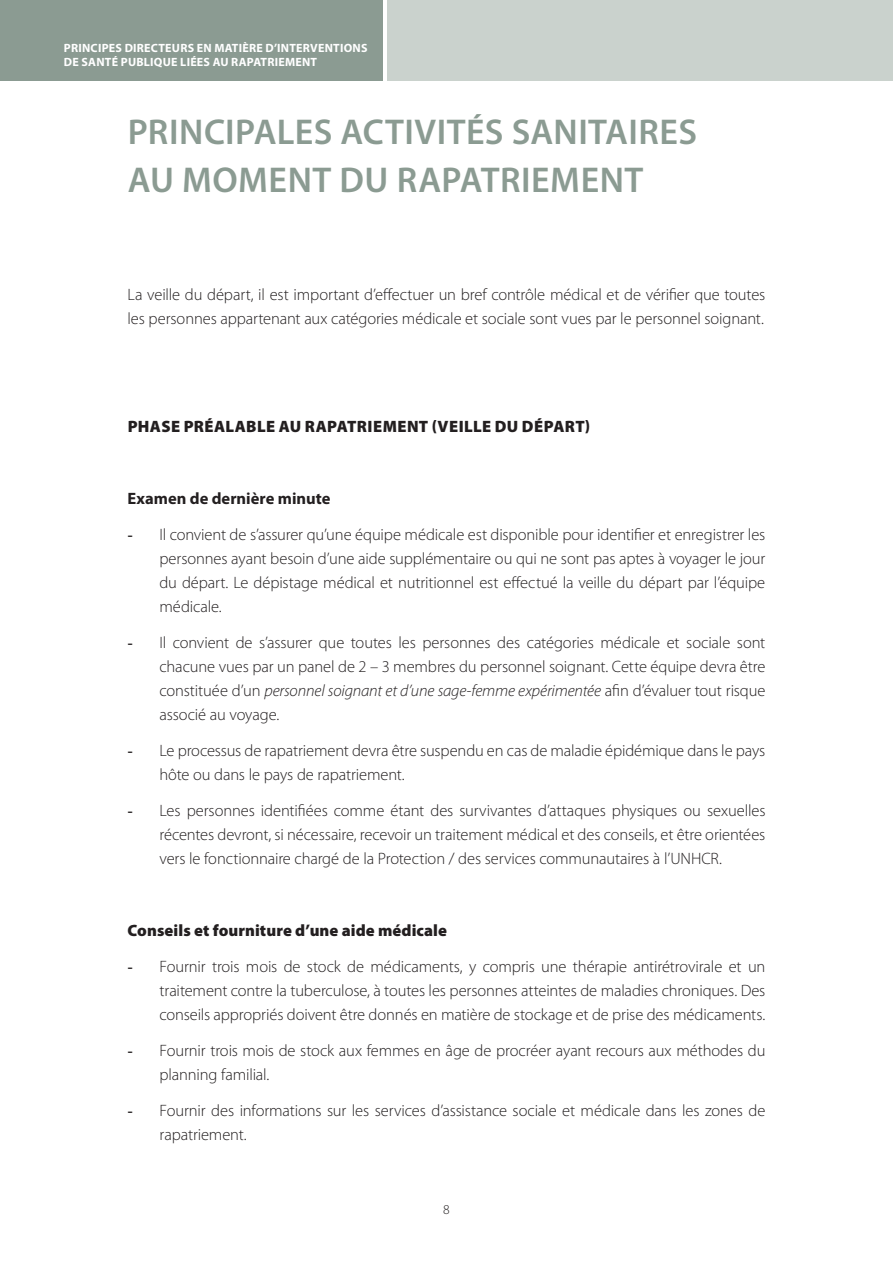
<style>
.page{position:relative;width:893px;height:1263px;background:#fff}
.page>*{position:absolute;margin:0;border:0;box-sizing:border-box;transform-origin:0 0}
.t1{font:600 36px/48px "Myriad Pro";letter-spacing:.015em;color:#8b9b92}
.t2{font:300 16.5px/24px "Myriad Pro";letter-spacing:-.005em;color:#231f20}
.t3{font:900 16.5px "Myriad Pro";letter-spacing:.015em;color:#231f20}
.t4{font:700 16.5px "Myriad Pro";color:#231f20}
.t5{font:300 13.5px "Myriad Pro";color:#231f20}
.t6{font:700 12px/14.4px "Myriad Pro";letter-spacing:.02em;color:#fff}
.s1{font-family:"Times New Roman";font-weight:400}
.s2{font-style:italic}
</style>
<div class="page">
<div style="left:0;top:0;width:383px;height:81px;background:#8b9b92"></div>
<div style="left:387px;top:0;width:506px;height:81px;background:#cad2cd"></div>
<p class="t6" style="left:64px;top:40px;width:305px">PRINCIPES DIRECTEURS EN MATIÈRE D’INTERVENTIONS<br>DE SANTÉ PUBLIQUE LIÉES AU RAPATRIEMENT</p>
<h1 class="t1" style="left:128px;top:107px;width:571px">PRINCIPALES ACTIVITÉS SANITAIRES<br>AU MOMENT DU RAPAT</h1>
<h1 class="t1" style="left:500px;top:155px;width:139px">RIEMENT</h1>
<p class="t2" style="left:128px;top:282px;width:639px">La veille du départ, il est important d’effectuer un bref contrôle médical et de vérifier que toutes les personnes appartenant aux catégories médicale et sociale sont vues par le personnel soignant.</p>
<p class="t3" style="left:128px;top:417px;width:464px">PHASE PRÉALABLE AU RAPATRIEMENT (VEILLE DU DÉPART)</p>
<p class="t4" style="left:128px;top:488px;width:205px">EXAMEN DE DERNIÈRE MINUTE</p>
<p class="t2" style="left:159px;top:522px;width:607px;text-align:justify;text-indent:-32px"><span class="s1">-</span> Il convient de s’assurer qu’une équipe médicale est disponible pour identifier et enregistrer les personnes ayant besoin d’une aide supplémentaire ou qui ne sont pas aptes à voyager le jour du départ. Le dépistage médical et nutritionnel est effectué la veille du départ par l’équipe médicale.</p>
<p class="t2" style="left:159px;top:630px;width:607px;text-align:justify;text-indent:-32px"><span class="s1">-</span> Il convient de s’assurer que toutes les personnes des catégories médicale et sociale sont chacune vues par un panel de 2 – 3 membres du personnel soignant. Cette équipe devra être constituée d’un <span class="s2">personnel soignant et d’une sage-femme expérimentée</span> afin d’évaluer tout risque associé au voyage.</p>
<p class="t2" style="left:159px;top:738px;width:607px;text-indent:-32px"><span class="s1">-</span> Le processus de rapatriement devra être suspendu en cas de maladie épidémique dans le pays hôte ou dans le pays de rapatriement.</p>
<p class="t2" style="left:159px;top:798px;width:608px;text-align:justify;text-indent:-32px"><span class="s1">-</span> Les personnes identifiées comme étant des survivantes d’attaques physiques ou sexuelles récentes devront, si nécessaire, recevoir un traitement médical et des conseils, et être orientées vers le fonctionnaire chargé de la Protection / des services communautaires à l’UNHCR.</p>
<p class="t3" style="left:128px;top:921px;width:321px">CONSEILS ET FOURNITURE D’UNE AIDE MÉDICALE</p>
<p class="t2" style="left:159px;top:954px;width:607px;text-align:justify;text-indent:-32px"><span class="s1">-</span> Fournir trois mois de stock de médicaments, y compris une thérapie antirétrovirale et un traitement contre la tuberculose, à toutes les personnes atteintes de maladies chroniques. Des conseils appropriés doivent être donnés en matière de stockage et de prise des médicaments.</p>
<p class="t2" style="left:159px;top:1038px;width:607px;text-indent:-32px"><span class="s1">-</span> Fournir trois mois de stock aux femmes en âge de procréer ayant recours aux méthodes du planning familial.</p>
<p class="t2" style="left:159px;top:1098px;width:607px;text-indent:-32px"><span class="s1">-</span> Fournir des informations sur les services d’assistance sociale et médicale dans les zones de rapatriement.</p>
<p class="t5" style="left:443px;top:1202px;width:8px">8</p>
</div>
